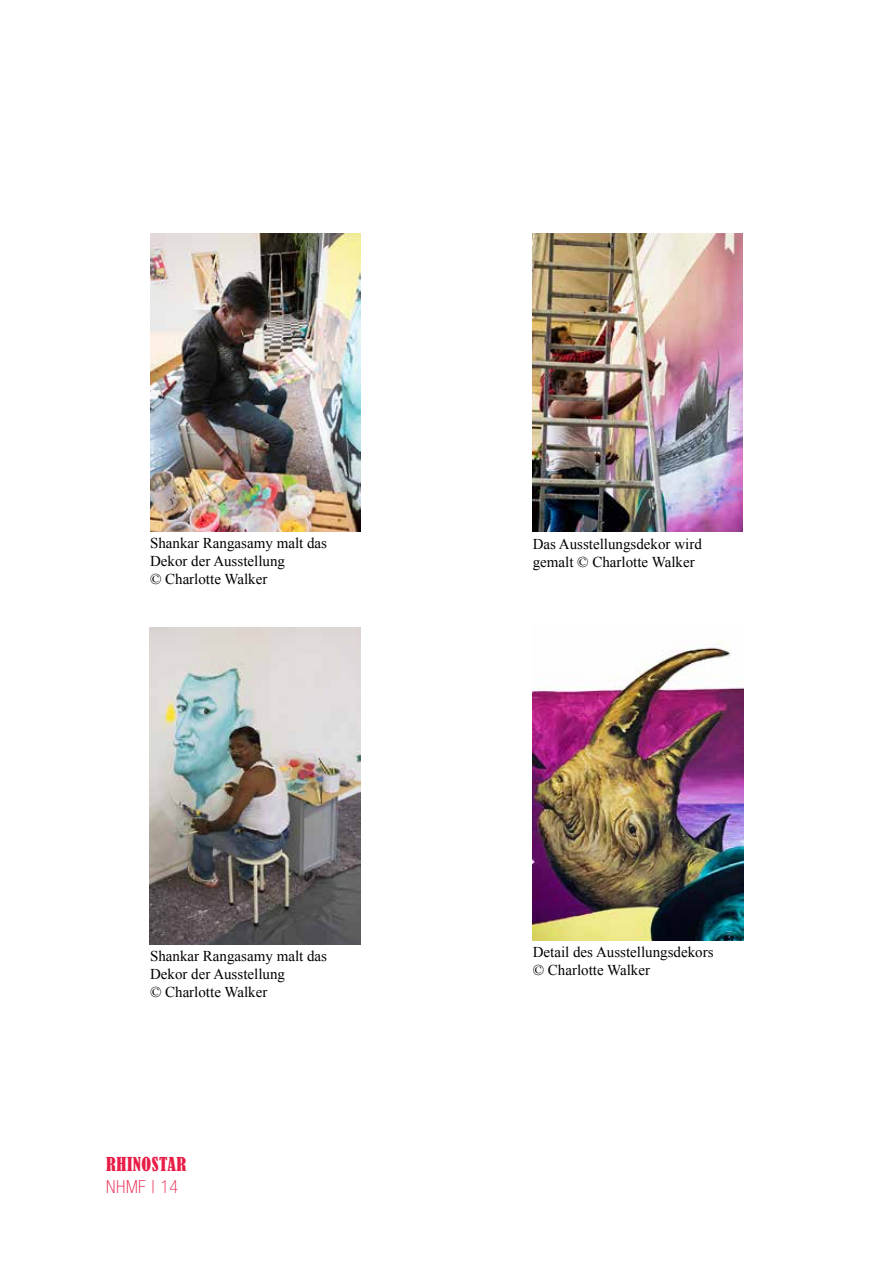
<style>
.page{position:relative;width:893px;height:1263px;background:#fff}
.page>*{position:absolute;margin:0;border:0;box-sizing:border-box;transform-origin:0 0}
.t1{font:condensed 18px "Bernard";letter-spacing:.03em;color:#e81d47}
.t2{font:100 condensed 18px "Helvetica Neue";letter-spacing:.03em;color:#e81d47}
.t3{font:15px/18px "Times New Roman";color:#000}
</style>
<div class="page">
<img style="left:150px;top:234px;width:210px;height:298px">
<img style="left:533px;top:234px;width:210px;height:298px">
<img style="left:532px;top:642px;width:211px;height:298px">
<img style="left:150px;top:628px;width:210px;height:316px">
<p class="t3" style="left:150px;top:534px;width:179px">Shankar Rangasamy malt das<br>Dekor der Ausstellung<br>© Charlotte Walker</p>
<p class="t3" style="left:533px;top:534px;width:171px">Das Ausstellungsdekor wird gemalt © Charlotte Walker</p>
<p class="t3" style="left:150px;top:947px;width:179px">Shankar Rangasamy malt das<br>Dekor der Ausstellung<br>© Charlotte Walker</p>
<p class="t1" style="left:106px;top:1154px;width:82px">RHINOSTAR</p>
<p class="t2" style="left:106px;top:1176px;width:73px">NHMF | 14</p>
<p class="t3" style="left:533px;top:942px;width:182px">Detail des Ausstellungsdekors © Charlotte Walker</p>
</div>
